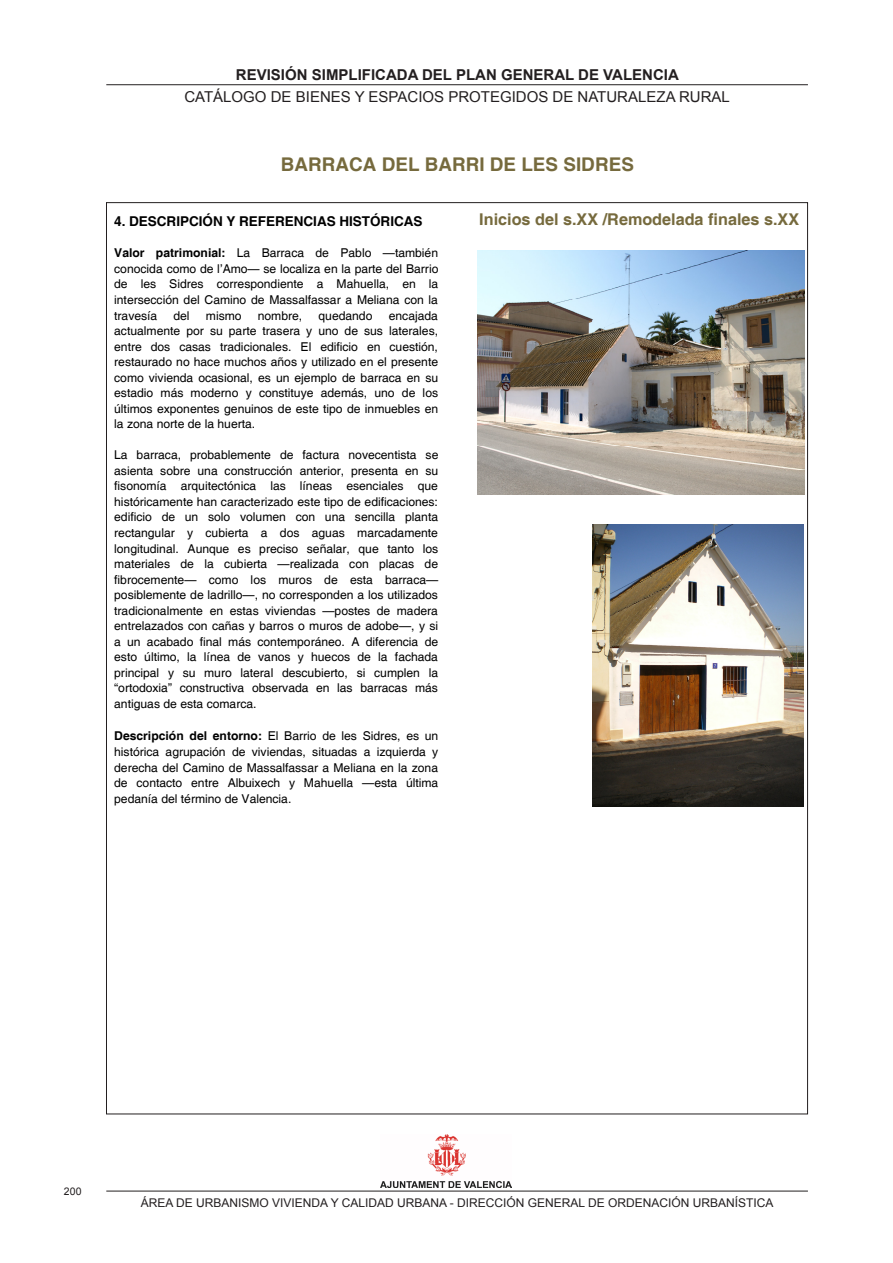
<style>
.page{position:relative;width:893px;height:1263px;background:#fff}
.page>*{position:absolute;margin:0;border:0;box-sizing:border-box;transform-origin:0 0}
.t1{font:700 18.9px "Helvetica";letter-spacing:.005em;color:#766a3d}
.t2{font:700 16.2px "Helvetica";color:#766a3d}
.t3{font:15px "Arial";color:#231f20}
.t4{font:700 15px "Arial";color:#231f20}
.t5{font:700 13.5px "Helvetica";letter-spacing:-.005em;color:#000}
.t6{font:12.15px/15.6px "Helvetica";color:#000;text-align:justify}
.t7{font:12px "Arial";color:#231f20}
.t8{font:10.5px "Arial";color:#231f20}
.s1{font-weight:700}
</style>
<div class="page">
<hr style="left:106px;top:84px;width:702px;height:1px;background:#231f20">
<img style="left:381px;top:1134px;width:130px;height:53px">
<hr style="left:106px;top:1191px;width:702px;height:1px;background:#231f20">
<img style="left:478px;top:250px;width:326px;height:245px">
<img style="left:592px;top:525px;width:211px;height:282px">
<p class="t4" style="left:236px;top:65px;width:444px">REVISIÓN SIMPLIFICADA DEL PLAN GENERAL DE VALENCIA</p>
<p class="t3" style="left:184px;top:87px;width:547px">CATÁLOGO DE BIENES Y ESPACIOS PROTEGIDOS DE NATURALEZA RURAL</p>
<p class="t1" style="left:281px;top:153px;width:355px">BARRACA DEL BARRI DE LES SIDRES</p>
<p class="t5" style="left:114px;top:213px;width:310px">4. DESCRIPCIÓN Y REFERENCIAS HISTÓRICAS</p>
<p class="t6" style="left:114px;top:246px;width:326px"><span class="s1">Valor patrimonial:</span> La Barraca de Pablo —también conocida como de l’Amo— se localiza en la parte del Barrio de les Sidres correspondiente a Mahuella, en la intersección del Camino de Massalfassar a Meliana con la travesía</p>
<p class="t6" style="left:114px;top:308px;width:325px;text-indent:275px">encajada actualmente por su parte trasera y uno de sus laterales, entre dos casas tradicionales. El edificio en cuestión, restaurado no hace muchos años y utilizado en el presente como vivienda ocasional, es un ejemplo de barraca en su estadio más moderno y constituye además, uno de los últimos exponentes genuinos de este tipo de inmuebles en la zona norte de la huerta.</p>
<p class="t6" style="left:114px;top:448px;width:326px">La barraca, probablemente de factura novecentista se asienta sobre una construcción anterior, presenta en su fisonomía arquitectónica las líneas esenciales que históricamente han caracterizado este tipo de edificaciones: edificio de un solo volumen con una sencilla planta rectangular y cubierta a dos aguas marcadamente longitudinal. Aunque es preciso señalar, que tanto los materiales de la cubierta —realizada con placas de fibrocemente— como los muros de esta barraca— posiblemente de ladrillo—, no corresponden a los utilizados tradicionalmente en estas viviendas —postes de madera entrelazados con cañas y barros o muros de adobe—, y si a un acabado final más contemporáneo. A diferencia de esto último, la línea de vanos y huecos de la fachada principal y su muro lateral descubierto, si cumplen la “ortodoxia” constructiva observada en las barracas más antiguas de esta comarca.</p>
<p class="t6" style="left:114px;top:729px;width:326px"><span class="s1">Descripción del entorno:</span> El Barrio de les Sidres, es un histórica agrupación de viviendas, situadas a izquierda y derecha del Camino de Massalfassar a Meliana en la zona de contacto entre Albuixech y Mahuella —esta última pedanía del término de Valencia.</p>
<p class="t6" style="left:173px;top:308px;width:18px">del</p>
<p class="t6" style="left:206px;top:308px;width:37px">mismo</p>
<p class="t6" style="left:258px;top:308px;width:46px">nombre,</p>
<p class="t6" style="left:319px;top:308px;width:55px">quedando</p>
<p class="t2" style="left:479px;top:209px;width:321px">Inicios del s.XX /Remodelada finales s.XX</p>
<p class="t8" style="left:64px;top:1185px;width:19px">200</p>
<p class="t7" style="left:141px;top:1195px;width:634px">ÁREA DE URBANISMO VIVIENDA Y CALIDAD URBANA - DIRECCIÓN GENERAL DE ORDENACIÓN URBANÍSTICA</p>
</div>
